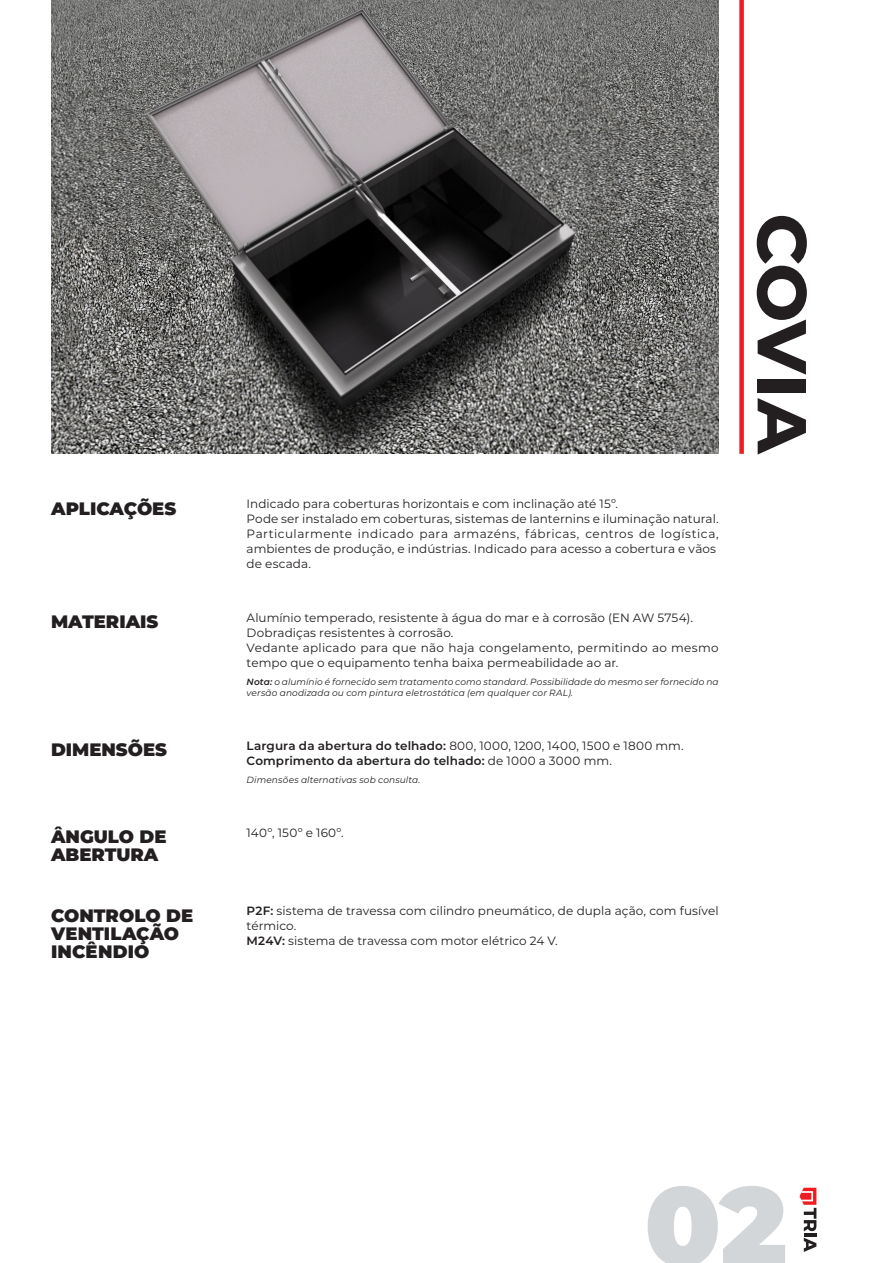
<style>
.page{position:relative;width:893px;height:1263px;background:#fff}
.page>*{position:absolute;margin:0;border:0;box-sizing:border-box;transform-origin:0 0}
.t1{font:900 110.7px "Montserrat";color:#d3d6d9}
.t2{font:700 84px "Montserrat";letter-spacing:-.025em;color:#231f20}
.t3{font:900 18px/18px "Montserrat";color:#231f20}
.t4{font:12px/15px "Montserrat";letter-spacing:.01em;color:#231f20}
.t5{font:12px/15px "Montserrat";letter-spacing:.03em;color:#231f20}
.t6{font:600 12px "Montserrat";letter-spacing:.01em;color:#231f20}
.t7{font:italic 9px/10.5px "Montserrat";letter-spacing:.015em;color:#231f20}
.s1{font-weight:600}
.s2{font-weight:400}
</style>
<div class="page">
<svg style="left:799px;top:1188px;width:17px;height:64px"></svg>
<img style="left:51px;top:0;width:667px;height:454px">
<div style="left:739px;top:0;width:5px;height:454px;background:#ee1d23"></div>
<p class="t3" style="left:51px;top:498px;width:127px">APLICAÇÕES</p>
<p class="t4" style="left:247px;top:496px;width:373px">Indicado para coberturas horizontais e com inclinação até 15º.</p>
<p class="t4" style="left:247px;top:511px;width:473px">Pode ser instalado em coberturas, sistemas de lanternins e iluminação natural.</p>
<p class="t5" style="left:247px;top:526px;width:473px">Particularmente indicado para armazéns, fábricas, centros de logística, ambientes de produção, e indústrias. Indicado para acesso a cobertura e vãos</p>
<p class="t4" style="left:247px;top:556px;width:66px">de escada.</p>
<p class="t3" style="left:51px;top:611px;width:109px">MATERIAIS</p>
<p class="t4" style="left:247px;top:610px;width:448px">Alumínio temperado, resistente à água do mar e à corrosão (EN AW 5754).</p>
<p class="t4" style="left:247px;top:625px;width:208px">Dobradiças resistentes à corrosão.</p>
<p class="t4" style="left:247px;top:640px;width:474px">Vedante aplicado para que não haja congelamento, permitindo ao mesmo tempo que o equipamento tenha baixa permeabilidade ao ar.</p>
<p class="t7" style="left:247px;top:676px;width:473px"><span class="s1">Nota:</span> o alumínio é fornecido sem tratamento como standard. Possibilidade do mesmo ser fornecido na versão anodizada ou com pintura eletrostática (em qualquer cor RAL).</p>
<p class="t3" style="left:51px;top:739px;width:117px">DIMENSÕES</p>
<p class="t4" style="left:247px;top:738px;width:439px"><span class="s1">Largura da abertura do telhado:</span> 800, 1000, 1200, 1400, 1500 e 1800 mm.</p>
<p class="t6" style="left:247px;top:752px;width:367px">Comprimento da abertura do telhado: <span class="s2">de 1000 a 3000 mm.</span></p>
<p class="t7" style="left:247px;top:774px;width:175px">Dimensões alternativas sob consulta.</p>
<p class="t3" style="left:51px;top:826px;width:117px">ÂNGULO DE</p>
<p class="t4" style="left:247px;top:825px;width:99px">140º, 150º e 160º.</p>
<p class="t3" style="left:51px;top:844px;width:109px">ABERTURA</p>
<p class="t3" style="left:51px;top:905px;width:144px">CONTROLO DE<br>VENTILAÇÃO</p>
<p class="t3" style="left:51px;top:941px;width:100px">INCÊNDIO</p>
<p class="t4" style="left:247px;top:903px;width:474px"><span class="s1">P2F:</span> sistema de travessa com cilindro pneumático, de dupla ação, com fusível térmico.</p>
<p class="t4" style="left:247px;top:933px;width:313px"><span class="s1">M24V:</span> sistema de travessa com motor elétrico 24 V.</p>
<p class="t2" style="left:848px;top:213px;width:244px;rotate:90deg">covia</p>
<h1 class="t1" style="left:644px;top:1143px;width:144px">02</h1>
</div>
